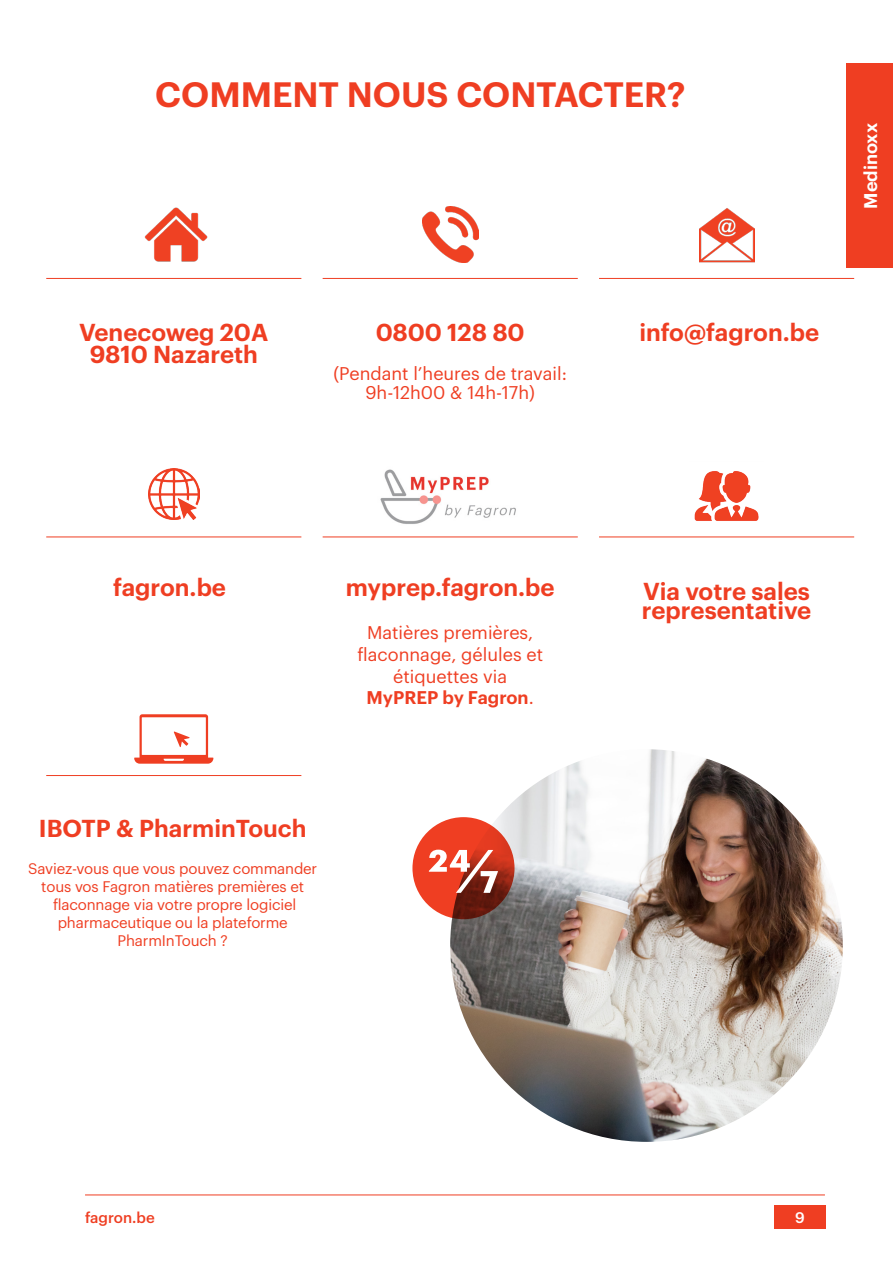
<style>
.page{position:relative;width:893px;height:1263px;background:#fff}
.page>*{position:absolute;margin:0;border:0;box-sizing:border-box;transform-origin:0 0}
.tabel{font:600 60px "Graphik";color:#fff}
.tabel-2{font:600 34.5px "Graphik";color:#ef3e22}
.t1{font:600 24px "Graphik";color:#ef3e22}
.t2{font:18px/21.6px "Graphik";color:#ef3e22;text-align:center}
.t3{font:600 18px "Graphik";color:#ef3e22}
.t4{font:600 18px "Graphik";color:#fff}
.t5{font:15px/18px "Graphik";letter-spacing:-.01em;color:#ef3e22;text-align:center}
.t6{font:500 15px "Graphik";color:#ef3e22}
.t7{font:500 15px "Graphik";color:#fff}
.s1{font-weight:400}
</style>
<div class="page">
<hr style="left:85px;top:1194px;width:740px;height:1px;background:#ef3e22">
<div style="left:774px;top:1205px;width:51px;height:24px;background:#ef3e22"></div>
<div style="left:846px;top:64px;width:47px;height:204px;background:#ef3e22"></div>
<hr style="left:323px;top:278px;width:255px;height:1px;background:#ef3e22">
<hr style="left:46px;top:278px;width:255px;height:1px;background:#ef3e22">
<hr style="left:46px;top:775px;width:255px;height:1px;background:#ef3e22">
<hr style="left:599px;top:278px;width:255px;height:1px;background:#ef3e22">
<hr style="left:599px;top:537px;width:255px;height:1px;background:#ef3e22">
<hr style="left:46px;top:537px;width:255px;height:1px;background:#ef3e22">
<img style="left:422px;top:207px;width:56px;height:55px">
<img style="left:699px;top:208px;width:55px;height:54px">
<img style="left:148px;top:468px;width:51px;height:51px">
<img style="left:694px;top:471px;width:65px;height:50px">
<img style="left:144px;top:207px;width:64px;height:55px">
<img style="left:450px;top:749px;width:393px;height:393px;border-radius:196px">
<svg style="left:412px;top:817px;width:102px;height:102px;background:#c8361f"></svg>
<hr style="left:323px;top:537px;width:255px;height:1px;background:#ef3e22">
<img style="left:380px;top:469px;width:136px;height:55px">
<svg style="left:134px;top:714px;width:79px;height:50px"></svg>
<p class="tabel-2" style="left:155px;top:68px;width:532px">COMMENT NOUS CONTACTER?</p>
<p class="t4" style="left:857px;top:209px;width:87px;rotate:-90deg">Medinoxx</p>
<p class="t1" style="left:79px;top:314px;width:191px">Venecoweg 20A</p>
<p class="t1" style="left:90px;top:336px;width:170px">9810 Nazareth</p>
<p class="t1" style="left:376px;top:314px;width:150px">0800 128 80</p>
<p class="t2" style="left:333px;top:361px;width:235px">(Pendant l’heures de travail:</p>
<p class="t2" style="left:365px;top:380px;width:171px">9h-12h00 &amp; 14h-17h)</p>
<p class="t1" style="left:639px;top:314px;width:181px">info@fagron.be</p>
<p class="t1" style="left:346px;top:569px;width:210px">myprep.fagron.be</p>
<p class="t2" style="left:357px;top:621px;width:187px">Matières premières, flaconnage, gélules et étiquettes via</p>
<p class="t3" style="left:367px;top:684px;width:169px">MyPREP by Fagron<span class="s1">.</span></p>
<p class="t1" style="left:113px;top:569px;width:114px">fagron.be</p>
<p class="t1" style="left:643px;top:573px;width:168px">Via votre sales</p>
<p class="t1" style="left:642px;top:592px;width:171px">representative</p>
<p class="t1" style="left:39px;top:810px;width:269px">IBOTP &amp; PharminTouch</p>
<p class="t5" style="left:28px;top:859px;width:291px">Saviez-vous que vous pouvez commander tous vos Fagron matières premières et flaconnage via votre propre logiciel pharmaceutique ou la plateforme<br>PharmInTouch ?</p>
<p class="tabel" style="left:428px;top:825px;width:71px">24/7</p>
<p class="t6" style="left:85px;top:1206px;width:71px">fagron.be</p>
<p class="t7" style="left:795px;top:1206px;width:11px">9</p>
</div>
